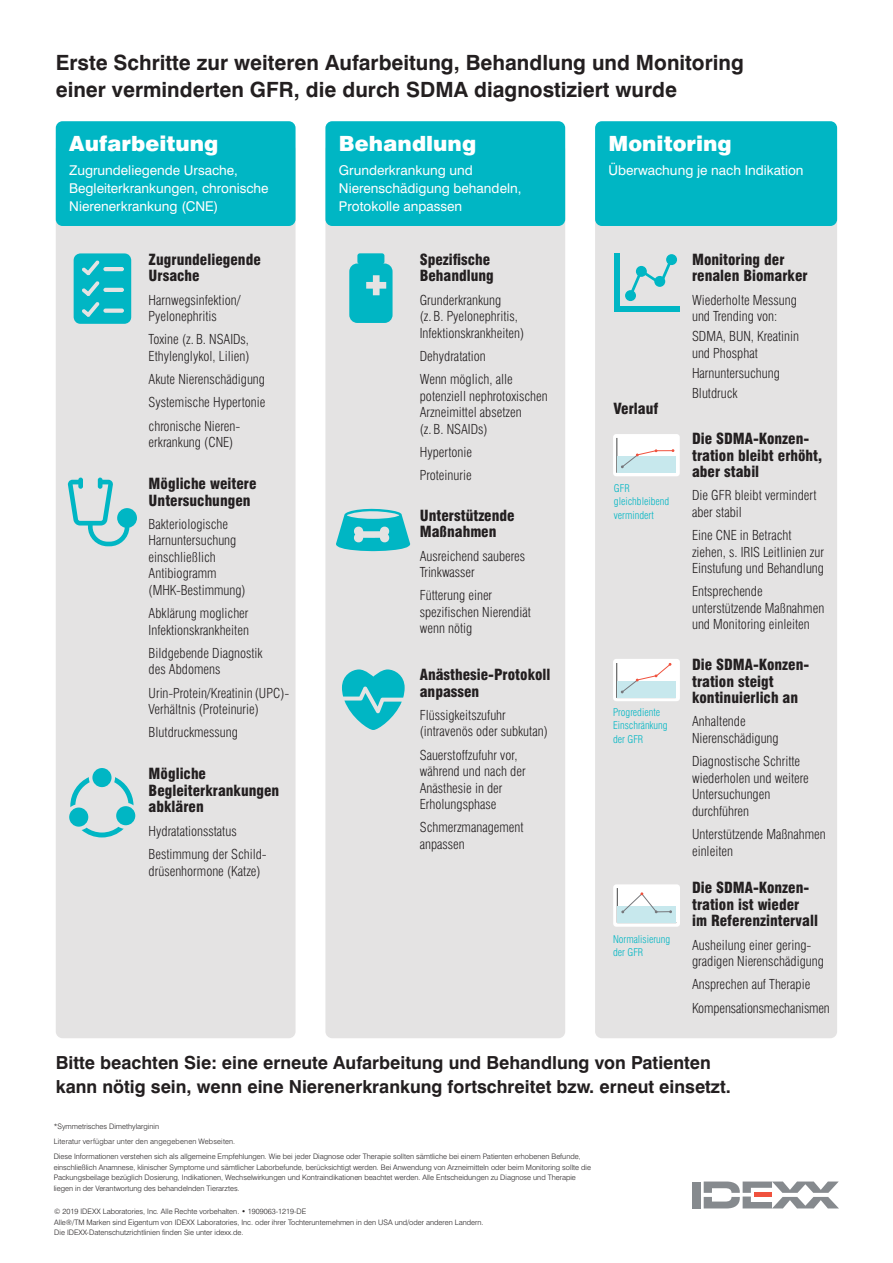
<style>
.page{position:relative;width:893px;height:1263px;background:#fff}
.page>*{position:absolute;margin:0;border:0;box-sizing:border-box;transform-origin:0 0}
.Heading{font:700 21px/27px "Swiss 721 BT";color:#231f20}
.Heading-2{font:900 21px "Swiss 721 BT";color:#fff}
.Heading-3{font:700 18px/24px "Swiss 721 BT";color:#231f20}
.Heading-4{font:900 condensed 15px/16.5px "Swiss 721 BT";color:#231f20}
.Heading-5{font:300 condensed 13.5px/16.5px "Swiss 721 BT";color:#231f20}
.Heading-6{font:13.5px/18px "Swiss 721 BT";color:#fff}
.Heading-7{font:300 condensed 10.5px/13.5px "Swiss 721 BT";color:#00b6c4}
.t1{font:300 7.5px/10.5px "Swiss 721 BT";color:#231f20}
.t2{font:300 7.5px "Swiss 721 BT";letter-spacing:.025em;color:#231f20}
</style>
<div class="page">
<div style="left:56px;top:143px;width:240px;height:895px;background:#e4e3e3;border-radius:7px"></div>
<div style="left:325px;top:143px;width:240px;height:895px;background:#e4e3e3;border-radius:7px"></div>
<div style="left:595px;top:143px;width:242px;height:895px;background:#e4e3e3;border-radius:7px"></div>
<div style="left:56px;top:121px;width:240px;height:105px;background:#00b6c4;border-radius:7px"></div>
<div style="left:325px;top:121px;width:240px;height:105px;background:#00b6c4;border-radius:7px"></div>
<div style="left:595px;top:121px;width:242px;height:105px;background:#00b6c4;border-radius:7px"></div>
<div style="left:692px;top:1181px;width:8px;height:27px;background:#868a8e"></div>
<svg style="left:704px;top:1181px;width:135px;height:27px"></svg>
<div style="left:92px;top:768px;width:20px;height:19px;background:#00b6c4;border-radius:50%"></div>
<div style="left:116px;top:806px;width:19px;height:19px;background:#00b6c4;border-radius:50%"></div>
<div style="left:69px;top:807px;width:19px;height:20px;background:#00b6c4;border-radius:50%"></div>
<svg style="left:70px;top:777px;width:20px;height:30px"></svg>
<svg style="left:82px;top:827px;width:42px;height:10px"></svg>
<svg style="left:114px;top:777px;width:20px;height:28px"></svg>
<svg style="left:68px;top:478px;width:69px;height:68px"></svg>
<div style="left:74px;top:253px;width:57px;height:71px;background:#00b6c4;border-radius:7px"></div>
<svg style="left:82px;top:260px;width:18px;height:15px"></svg>
<hr style="left:103px;top:267px;width:21px;height:4px;background:#e4e3e3;border-radius:2px">
<svg style="left:82px;top:281px;width:18px;height:15px"></svg>
<hr style="left:103px;top:288px;width:21px;height:4px;background:#e4e3e3;border-radius:2px">
<svg style="left:82px;top:302px;width:18px;height:15px"></svg>
<div style="left:103px;top:308px;width:21px;height:5px;background:#e4e3e3;border-radius:2px"></div>
<svg style="left:342px;top:669px;width:63px;height:61px"></svg>
<div style="left:357px;top:253px;width:27px;height:11px;background:#00b6c4;border-radius:2px"></div>
<svg style="left:349px;top:263px;width:44px;height:60px;background:#1cbbc7"></svg>
<svg style="left:336px;top:508px;width:74px;height:43px"></svg>
<div style="left:614px;top:253px;width:5px;height:59px;background:#00b6c4"></div>
<div style="left:614px;top:307px;width:66px;height:5px;background:#00b6c4"></div>
<div style="left:625px;top:290px;width:11px;height:11px;background:#00b6c4;border-radius:50%"></div>
<div style="left:666px;top:254px;width:11px;height:11px;background:#00b6c4;border-radius:50%"></div>
<svg style="left:629px;top:258px;width:43px;height:39px"></svg>
<div style="left:613px;top:434px;width:67px;height:42px;background:#fff;border-radius:3px"></div>
<hr style="left:617px;top:438px;width:1px;height:34px;background:#444545">
<hr style="left:617px;top:472px;width:59px;height:1px;background:#444545">
<div style="left:617px;top:456px;width:59px;height:16px;background:#c7e8ed"></div>
<svg style="left:621px;top:449px;width:53px;height:19px"></svg>
<div style="left:613px;top:659px;width:67px;height:42px;background:#fff;border-radius:3px"></div>
<hr style="left:616px;top:663px;width:1px;height:35px;background:#444545">
<hr style="left:617px;top:697px;width:59px;height:1px;background:#444545">
<div style="left:617px;top:681px;width:59px;height:16px;background:#c7e8ed"></div>
<svg style="left:621px;top:663px;width:50px;height:30px"></svg>
<div style="left:613px;top:884px;width:67px;height:43px;background:#fff;border-radius:3px"></div>
<hr style="left:617px;top:888px;width:1px;height:35px;background:#444545">
<hr style="left:617px;top:922px;width:59px;height:1px;background:#444545">
<div style="left:617px;top:906px;width:59px;height:16px;background:#c7e8ed"></div>
<svg style="left:621px;top:892px;width:51px;height:21px"></svg>
<p class="Heading" style="left:56px;top:49px;width:690px">Erste Schritte zur weiteren Aufarbeitung, Behandlung und Monitoring einer verminderten GFR, die durch SDMA diagnostiziert wurde</p>
<p class="Heading-2" style="left:69px;top:130px;width:151px">Aufarbeitung</p>
<p class="Heading-2" style="left:339px;top:130px;width:139px">Behandlung</p>
<p class="Heading-2" style="left:609px;top:130px;width:125px">Monitoring</p>
<p class="Heading-6" style="left:69px;top:161px;width:201px">Zugrundeliegende Ursache,<br>Begleiterkrankungen, chronische<br>Nierenerkrankung (CNE)</p>
<p class="Heading-6" style="left:339px;top:161px;width:184px">Grunderkrankung und<br>Nierenschädigung behandeln,<br>Protokolle anpassen</p>
<p class="Heading-6" style="left:609px;top:161px;width:196px">Überwachung je nach Indikation</p>
<p class="Heading-4" style="left:149px;top:251px;width:114px">Zugrundeliegende<br>Ursache</p>
<p class="Heading-5" style="left:149px;top:291px;width:93px">Harnwegsinfektion/<br>Pyelonephritis</p>
<p class="Heading-5" style="left:149px;top:331px;width:102px">Toxine (z. B. NSAIDs,<br>Ethylenglykol, Lilien)</p>
<p class="Heading-5" style="left:149px;top:371px;width:118px">Akute Nierenschädigung</p>
<p class="Heading-5" style="left:149px;top:394px;width:118px">Systemische Hypertonie</p>
<p class="Heading-5" style="left:149px;top:417px;width:93px">chronische Nieren&shy;erkrankung (CNE)</p>
<p class="Heading-4" style="left:149px;top:475px;width:109px">Mögliche weitere<br>Untersuchungen</p>
<p class="Heading-5" style="left:149px;top:516px;width:99px">Bakteriologische<br>Harnuntersuchung einschließlich<br>Antibiogramm (MHK-Bestimmung)</p>
<p class="Heading-5" style="left:149px;top:605px;width:102px">Abklärung moglicher<br>Infektionskrankheiten</p>
<p class="Heading-5" style="left:149px;top:645px;width:115px">Bildgebende Diagnostik des Abdomens</p>
<p class="Heading-5" style="left:149px;top:684px;width:142px">Urin-Protein/Kreatinin (UPC)-<br>Verhältnis (Proteinurie)</p>
<p class="Heading-5" style="left:149px;top:724px;width:91px">Blutdruckmessung</p>
<p class="Heading-4" style="left:149px;top:766px;width:132px">Mögliche<br>Begleiterkrankungen abklären</p>
<p class="Heading-5" style="left:149px;top:822px;width:89px">Hydratationsstatus</p>
<p class="Heading-5" style="left:149px;top:846px;width:119px">Bestimmung der Schild&shy;drüsenhormone (Katze)</p>
<p class="Heading-4" style="left:420px;top:251px;width:76px">Spezifische<br>Behandlung</p>
<p class="Heading-5" style="left:420px;top:291px;width:106px">Grunderkrankung<br>(z. B. Pyelonephritis,<br>Infektionskrankheiten)</p>
<p class="Heading-5" style="left:420px;top:348px;width:68px">Dehydratation</p>
<p class="Heading-5" style="left:420px;top:371px;width:129px">Wenn möglich, alle potenziell nephrotoxischen<br>Arzneimittel absetzen<br>(z. B. NSAIDs)</p>
<p class="Heading-5" style="left:420px;top:444px;width:54px">Hypertonie</p>
<p class="Heading-5" style="left:420px;top:467px;width:53px">Proteinurie</p>
<p class="Heading-4" style="left:420px;top:507px;width:96px">Unterstützende<br>Maßnahmen</p>
<p class="Heading-5" style="left:420px;top:547px;width:107px">Ausreichend sauberes<br>Trinkwasser</p>
<p class="Heading-5" style="left:420px;top:587px;width:113px">Fütterung einer spezifischen Nierendiät wenn nötig</p>
<p class="Heading-4" style="left:420px;top:666px;width:132px">Anästhesie-Protokoll anpassen</p>
<p class="Heading-5" style="left:420px;top:707px;width:129px">Flüssigkeitszufuhr (intravenös oder subkutan)</p>
<p class="Heading-5" style="left:420px;top:746px;width:107px">Sauerstoffzufuhr vor, während und nach der<br>Anästhesie in der<br>Erholungsphase</p>
<p class="Heading-5" style="left:420px;top:819px;width:105px">Schmerzmanagement anpassen</p>
<p class="Heading-4" style="left:613px;top:400px;width:46px">Verlauf</p>
<p class="Heading-7" style="left:614px;top:481px;width:57px">GFR gleichbleibend vermindert</p>
<p class="Heading-7" style="left:613px;top:705px;width:56px">Progrediente<br>Einschränkung der GFR</p>
<p class="Heading-7" style="left:613px;top:932px;width:59px">Normalisierung der GFR</p>
<p class="Heading-4" style="left:692px;top:251px;width:117px">Monitoring der renalen Biomarker</p>
<p class="Heading-5" style="left:692px;top:291px;width:106px">Wiederholte Messung und Trending von:</p>
<p class="Heading-5" style="left:692px;top:328px;width:109px">SDMA, BUN, Kreatinin und Phosphat</p>
<p class="Heading-5" style="left:692px;top:364px;width:89px">Harnuntersuchung</p>
<p class="Heading-5" style="left:692px;top:384px;width:47px">Blutdruck</p>
<p class="Heading-4" style="left:692px;top:430px;width:132px">Die SDMA-Konzen&shy;tration bleibt erhöht, aber stabil</p>
<p class="Heading-5" style="left:692px;top:487px;width:126px">Die GFR bleibt vermindert aber stabil</p>
<p class="Heading-5" style="left:692px;top:527px;width:133px">Eine CNE in Betracht ziehen, s. IRIS Leitlinien zur<br>Einstufung und Behandlung</p>
<p class="Heading-5" style="left:692px;top:583px;width:134px">Entsprechende unterstützende Maßnahmen und Monitoring einleiten</p>
<p class="Heading-4" style="left:692px;top:656px;width:119px">Die SDMA-Konzen&shy;tration steigt kontinuierlich an</p>
<p class="Heading-5" style="left:692px;top:713px;width:88px">Anhaltende<br>Nierenschädigung</p>
<p class="Heading-5" style="left:692px;top:753px;width:118px">Diagnostische Schritte wiederholen und weitere<br>Untersuchungen durchführen</p>
<p class="Heading-5" style="left:692px;top:826px;width:135px">Unterstützende Maßnahmen einleiten</p>
<p class="Heading-4" style="left:692px;top:880px;width:127px">Die SDMA-Konzen&shy;tration ist wieder im Referenzintervall</p>
<p class="Heading-5" style="left:692px;top:936px;width:133px">Ausheilung einer gering&shy;gradigen Nierenschädigung</p>
<p class="Heading-5" style="left:692px;top:976px;width:120px">Ansprechen auf Therapie</p>
<p class="Heading-5" style="left:692px;top:999px;width:139px">Kompensationsmechanismen</p>
<p class="Heading-3" style="left:56px;top:1050px;width:677px">Bitte beachten Sie: eine erneute Aufarbeitung und Behandlung von Patienten kann nötig sein, wenn eine Nierenerkrankung fortschreitet bzw. erneut einsetzt.</p>
<p class="t1" style="left:54px;top:1121px;width:107px">*Symmetrisches Dimethylarginin</p>
<p class="t2" style="left:54px;top:1137px;width:183px">Literatur verfügbar unter den angegebenen Webseiten.</p>
<p class="t1" style="left:54px;top:1151px;width:539px">Diese Informationen verstehen sich als allgemeine Empfehlungen. Wie bei jeder Diagnose oder Therapie sollten sämtliche bei einem Patienten erhobenen Befunde, einschließlich Anamnese, klinischer Symptome und sämtlicher Laborbefunde, berücksichtigt werden. Bei Anwendung von Arzneimitteln oder beim Monitoring sollte die Packungsbeilage bezüglich Dosierung, Indikationen, Wechselwirkungen und Kontraindikationen beachtet werden. Alle Entscheidungen zu Diagnose und Therapie liegen in der Verantwortung des behandelnden Tierarztes.</p>
<p class="t1" style="left:54px;top:1206px;width:431px">© 2019 IDEXX Laboratories, Inc. Alle Rechte vorbehalten. • 1909063-1219-DE<br>Alle®/TM Marken sind Eigentum von IDEXX Laboratories, Inc. oder ihrer Tochterunternehmen in den USA und/oder anderen Landern.<br>Die IDEXX-Datenschutzrichtlinien finden Sie unter idexx.de.</p>
</div>
